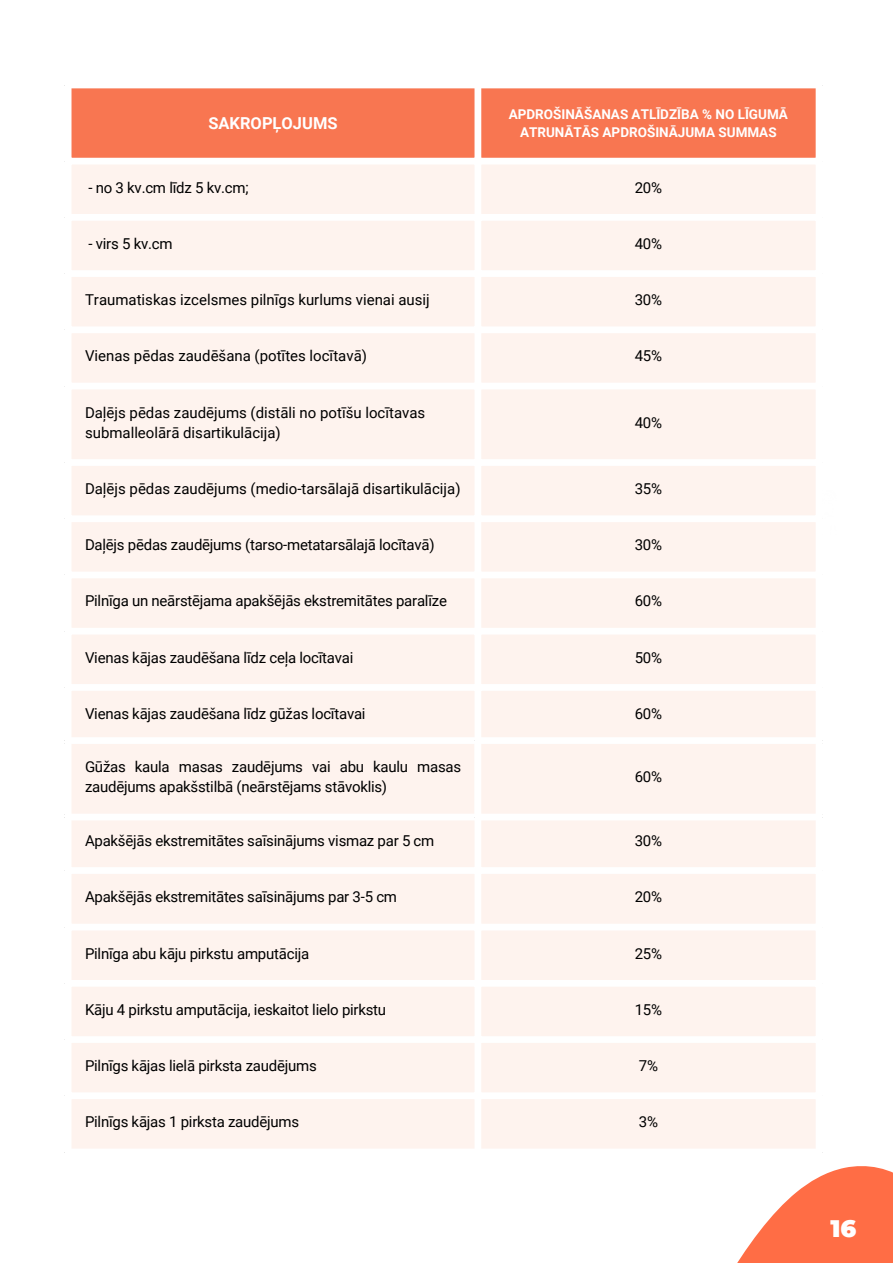
<style>
.page{position:relative;width:893px;height:1264px;background:#fff}
.page>*{position:absolute;margin:0;border:0;box-sizing:border-box;transform-origin:0 0}
.t1{font:900 24px "Montserrat";color:#fff}
.t2{font:700 16.5px "Roboto";color:#fff}
.t3{font:15px/20.2px "Roboto";letter-spacing:-.015em;color:#000}
.t4{font:700 13.5px/18px "Roboto";color:#fff;text-align:center}
</style>
<div class="page">
<svg style="left:738px;top:1166px;width:154px;height:96px"></svg>
<div style="left:71px;top:88px;width:744px;height:70px;background:#f87651"></div>
<div style="left:72px;top:165px;width:743px;height:572px;background:#fef3ee"></div>
<div style="left:474px;top:88px;width:7px;height:652px;background:#fff"></div>
<div style="left:65px;top:214px;width:757px;height:7px;background:#fff"></div>
<div style="left:65px;top:270px;width:757px;height:7px;background:#fff"></div>
<div style="left:65px;top:326px;width:757px;height:7px;background:#fff"></div>
<div style="left:65px;top:382px;width:757px;height:7px;background:#fff"></div>
<div style="left:65px;top:459px;width:757px;height:7px;background:#fff"></div>
<div style="left:65px;top:515px;width:757px;height:7px;background:#fff"></div>
<div style="left:65px;top:571px;width:757px;height:7px;background:#fff"></div>
<div style="left:65px;top:628px;width:757px;height:6px;background:#fff"></div>
<div style="left:65px;top:684px;width:757px;height:6px;background:#fff"></div>
<div style="left:72px;top:821px;width:743px;height:327px;background:#fef3ee"></div>
<div style="left:474px;top:817px;width:7px;height:331px;background:#fff"></div>
<div style="left:65px;top:867px;width:757px;height:6px;background:#fff"></div>
<div style="left:65px;top:923px;width:757px;height:7px;background:#fff"></div>
<div style="left:65px;top:979px;width:757px;height:7px;background:#fff"></div>
<div style="left:65px;top:1036px;width:757px;height:6px;background:#fff"></div>
<div style="left:65px;top:1092px;width:757px;height:7px;background:#fff"></div>
<div style="left:68px;top:740px;width:410px;height:77px;background:#fef3ee"></div>
<div style="left:65px;top:744px;width:6px;height:69px;background:#fff"></div>
<div style="left:65px;top:737px;width:416px;height:7px;background:#fff"></div>
<div style="left:65px;top:813px;width:416px;height:7px;background:#fff"></div>
<div style="left:477px;top:740px;width:342px;height:77px;background:#fef3ee"></div>
<div style="left:474px;top:744px;width:7px;height:69px;background:#fff"></div>
<div style="left:815px;top:744px;width:7px;height:69px;background:#fff"></div>
<div style="left:474px;top:737px;width:348px;height:7px;background:#fff"></div>
<div style="left:474px;top:813px;width:348px;height:7px;background:#fff"></div>
<p class="t2" style="left:208px;top:114px;width:131px">SAKROPĻOJUMS</p>
<p class="t4" style="left:508px;top:105px;width:280px">APDROŠINĀŠANAS ATLĪDZĪBA % NO LĪGUMĀ<br>ATRUNĀTĀS APDROŠINĀJUMA SUMMAS</p>
<p class="t3" style="left:88px;top:177px;width:161px">- no 3 kv.cm līdz 5 kv.cm;</p>
<p class="t3" style="left:634px;top:177px;width:29px">20%</p>
<p class="t3" style="left:88px;top:233px;width:85px">- virs 5 kv.cm</p>
<p class="t3" style="left:634px;top:233px;width:29px">40%</p>
<p class="t3" style="left:85px;top:290px;width:346px">Traumatiskas izcelsmes pilnīgs kurlums vienai ausij</p>
<p class="t3" style="left:634px;top:290px;width:29px">30%</p>
<p class="t3" style="left:85px;top:346px;width:283px">Vienas pēdas zaudēšana (potītes locītavā)</p>
<p class="t3" style="left:634px;top:346px;width:29px">45%</p>
<p class="t3" style="left:85px;top:402px;width:342px">Daļējs pēdas zaudējums (distāli no potīšu locītavas submalleolārā disartikulācija)</p>
<p class="t3" style="left:634px;top:412px;width:29px">40%</p>
<p class="t3" style="left:85px;top:479px;width:377px">Daļējs pēdas zaudējums (medio-tarsālajā disartikulācija)</p>
<p class="t3" style="left:634px;top:479px;width:29px">35%</p>
<p class="t3" style="left:85px;top:535px;width:351px">Daļējs pēdas zaudējums (tarso-metatarsālajā locītavā)</p>
<p class="t3" style="left:634px;top:535px;width:29px">30%</p>
<p class="t3" style="left:85px;top:591px;width:363px">Pilnīga un neārstējama apakšējās ekstremitātes paralīze</p>
<p class="t3" style="left:634px;top:591px;width:29px">60%</p>
<p class="t3" style="left:85px;top:647px;width:270px">Vienas kājas zaudēšana līdz ceļa locītavai</p>
<p class="t3" style="left:634px;top:647px;width:29px">50%</p>
<p class="t3" style="left:85px;top:703px;width:282px">Vienas kājas zaudēšana līdz gūžas locītavai</p>
<p class="t3" style="left:634px;top:703px;width:29px">60%</p>
<p class="t3" style="left:85px;top:756px;width:378px">Gūžas kaula masas zaudējums vai abu kaulu masas zaudējums apakšstilbā (neārstējams stāvoklis)</p>
<p class="t3" style="left:634px;top:767px;width:29px">60%</p>
<p class="t3" style="left:85px;top:830px;width:351px">Apakšējās ekstremitātes saīsinājums vismaz par 5 cm</p>
<p class="t3" style="left:634px;top:830px;width:29px">30%</p>
<p class="t3" style="left:85px;top:886px;width:313px">Apakšējās ekstremitātes saīsinājums par 3-5 cm</p>
<p class="t3" style="left:634px;top:886px;width:29px">20%</p>
<p class="t3" style="left:85px;top:943px;width:226px">Pilnīga abu kāju pirkstu amputācija</p>
<p class="t3" style="left:634px;top:943px;width:29px">25%</p>
<p class="t3" style="left:85px;top:999px;width:302px">Kāju 4 pirkstu amputācija, ieskaitot lielo pirkstu</p>
<p class="t3" style="left:634px;top:999px;width:29px">15%</p>
<p class="t3" style="left:85px;top:1055px;width:233px">Pilnīgs kājas lielā pirksta zaudējums</p>
<p class="t3" style="left:638px;top:1055px;width:21px">7%</p>
<p class="t3" style="left:85px;top:1111px;width:215px">Pilnīgs kājas 1 pirksta zaudējums</p>
<p class="t3" style="left:638px;top:1111px;width:21px">3%</p>
<p class="t1" style="left:821px;top:1213px;width:36px">116</p>
<p class="t1" style="left:831px;top:1213px;width:18px">0</p>
</div>
